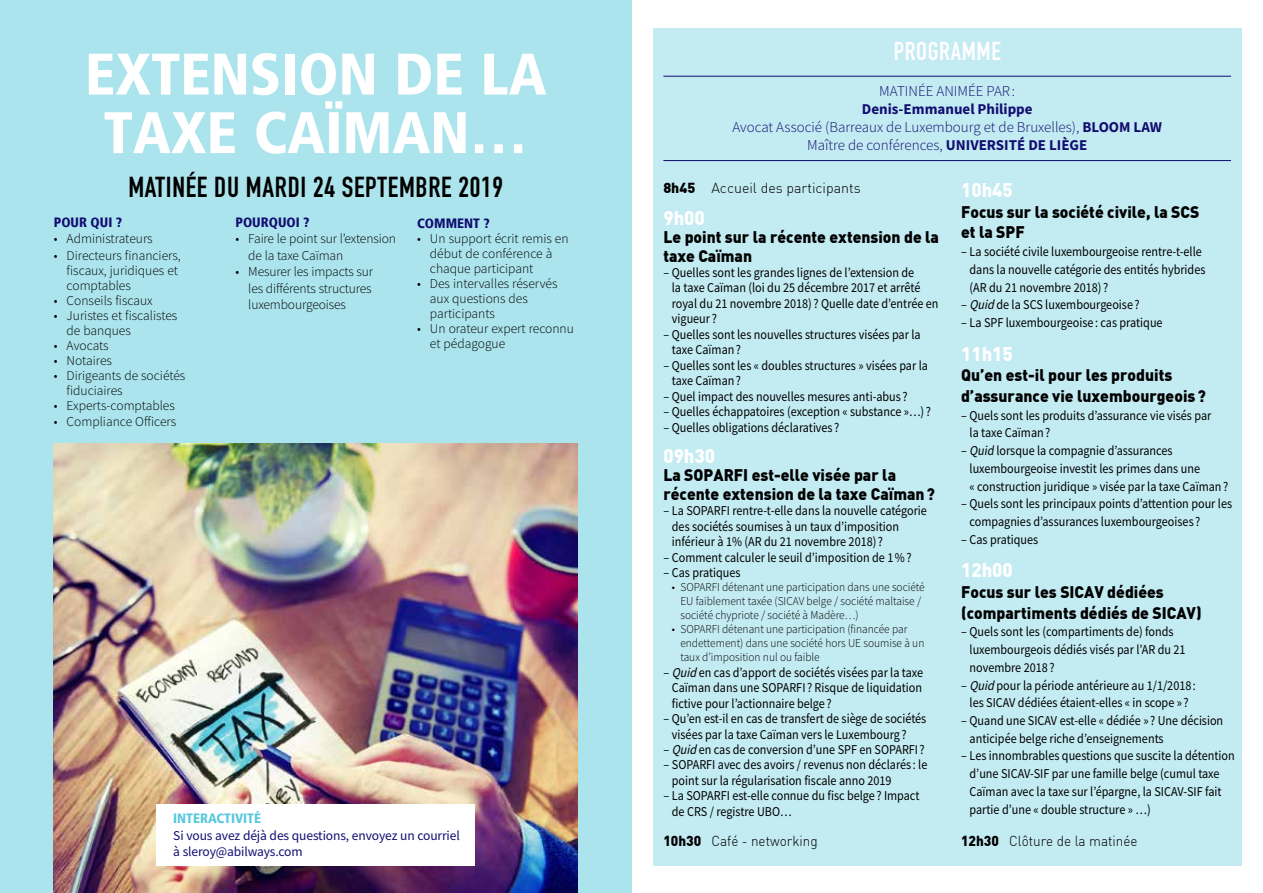
<style>
.page{position:relative;width:1263px;height:893px;background:#fff}
.page>*{position:absolute;margin:0;border:0;box-sizing:border-box;transform-origin:0 0}
.t1{font:900 condensed 58.5px/58.5px "Frutiger 77";color:#fff;text-align:center}
.t2{font:28.5px "DIN Engschrift Std";letter-spacing:.025em;color:#000}
.t3{font:25.5px "DIN Engschrift Std";letter-spacing:.025em;color:#fff}
.t4{font:900 19.5px "DIN";color:#fff;scale:.95 1}
.t5{font:900 16.5px/20.7px "DIN";color:#000;scale:.95 1}
.t6{font:300 15px/18px "Source Sans Pro";color:#120d71;text-align:center}
.t7{font:300 14.25px "DIN";color:#000;scale:.95 1}
.t8{font:300 14.25px "DIN";color:#000}
.t9{font:13.5px/17.7px "Source Sans Pro";color:#000;scale:.9 1}
.t10{font:300 13.5px/15px "Source Sans Pro";color:#000}
.t11{font:13.5px/16.5px "Source Sans Pro";letter-spacing:-.01em;color:#120d71}
.t12{font:900 condensed 13.5px "Frutiger 77";color:#120d71}
.t13{font:900 condensed 13.5px "Frutiger 77";color:#56c9dc}
.t14{font:300 12px/14px "Source Sans Pro";color:#000;scale:.95 1}
.s1{font-weight:700}
.s2{font-weight:900}
.s3{font-style:italic}
</style>
<div class="page">
<div style="left:0;top:0;width:631px;height:893px;background:#abe4ed"></div>
<img style="left:54px;top:443px;width:524px;height:450px">
<div style="left:653px;top:28px;width:589px;height:837px;background:#c3ebf2"></div>
<div style="left:156px;top:804px;width:319px;height:61px;background:#fff"></div>
<hr style="left:663px;top:76px;width:568px;height:1px;background:#120d71">
<hr style="left:663px;top:160px;width:568px;height:1px;background:#120d71">
<h1 class="t1" style="left:85px;top:45px;width:463px">EXTENSION DE LA<br>TAXE CAÏMAN…</h1>
<h2 class="t2" style="left:128px;top:170px;width:376px">MATINÉE DU MARDI 24 SEPTEMBRE 2019</h2>
<p class="t12" style="left:54px;top:214px;width:70px">POUR QUI ?</p>
<p class="t10" style="left:54px;top:232px;width:100px">• Administrateurs</p>
<p class="t10" style="left:67px;top:248px;width:116px;text-indent:-13px">• Directeurs financiers, fiscaux, juridiques et comptables</p>
<p class="t10" style="left:54px;top:293px;width:100px">• Conseils fiscaux</p>
<p class="t10" style="left:67px;top:308px;width:112px;text-indent:-13px">• Juristes et fiscalistes de banques</p>
<p class="t10" style="left:54px;top:338px;width:56px">• Avocats</p>
<p class="t10" style="left:54px;top:353px;width:60px">• Notaires</p>
<p class="t10" style="left:67px;top:368px;width:120px;text-indent:-13px">• Dirigeants de sociétés fiduciaires</p>
<p class="t10" style="left:54px;top:398px;width:122px">• Experts-comptables</p>
<p class="t10" style="left:54px;top:414px;width:124px">• Compliance Officers</p>
<p class="t12" style="left:236px;top:214px;width:76px">POURQUOI ?</p>
<p class="t10" style="left:248px;top:231px;width:149px;line-height:16.5px;text-indent:-13px">• Faire le point sur l’extension de la taxe Caïman</p>
<p class="t10" style="left:248px;top:264px;width:126px;line-height:16.5px;text-align:justify;text-indent:-13px">• Mesurer les impacts sur les différents structures luxembourgeoises</p>
<p class="t12" style="left:417px;top:215px;width:74px">COMMENT ?</p>
<p class="t10" style="left:430px;top:231px;width:140px;text-indent:-13px">• Un support écrit remis en début de conférence à chaque participant</p>
<p class="t10" style="left:430px;top:276px;width:129px;text-indent:-13px">• Des intervalles réservés aux questions des participants</p>
<p class="t10" style="left:430px;top:321px;width:145px;text-indent:-13px">• Un orateur expert reconnu et pédagogue</p>
<p class="t13" style="left:173px;top:810px;width:89px">INTERACTIVITÉ</p>
<p class="t11" style="left:173px;top:827px;width:288px">Si vous avez déjà des questions, envoyez un courriel à sleroy@abilways.com</p>
<h3 class="t3" style="left:894px;top:36px;width:109px">PROGRAMME</h3>
<p class="t6" style="left:879px;top:82px;width:138px">MATINÉE ANIMÉE PAR:</p>
<p class="t6" style="left:732px;top:100px;width:431px"><span class="s1">Denis-Emmanuel Philippe<br></span>Avocat Associé (Barreaux de Luxembourg et de Bruxelles), <span class="s1">BLOOM LAW<br></span>Maître de conférences, <span class="s1">UNIVERSITÉ DE LIÈGE</span></p>
<p class="t8" style="left:663px;top:179px;width:199px"><span class="s2">8h45</span> Accueil des participants</p>
<h3 class="t4" style="left:663px;top:204px;width:45px">9h00</h3>
<p class="t5" style="left:663px;top:227px;width:292px;line-height:18.5px">Le point sur la récente extension de la taxe Caïman</p>
<p class="t9" style="left:672px;top:265px;width:298px;line-height:15.5px;text-indent:-9px">– Quelles sont les grandes lignes de l’extension de<br>la taxe Caïman (loi du 25 décembre 2017 et arrêté royal du 21 novembre 2018) ? Quelle date d’entrée en vigueur ?</p>
<p class="t9" style="left:672px;top:327px;width:278px;line-height:15.5px;text-indent:-9px">– Quelles sont les nouvelles structures visées par la taxe Caïman?</p>
<p class="t9" style="left:672px;top:358px;width:286px;line-height:15.5px;text-indent:-9px">– Quelles sont les « doubles structures » visées par la taxe Caïman?</p>
<p class="t9" style="left:663px;top:387px;width:273px">– Quel impact des nouvelles mesures anti-abus ?</p>
<p class="t9" style="left:663px;top:403px;width:299px">– Quelles échappatoires (exception « substance »…) ?</p>
<p class="t9" style="left:663px;top:418px;width:197px">– Quelles obligations déclaratives ?</p>
<h3 class="t4" style="left:663px;top:443px;width:56px">09h30</h3>
<p class="t5" style="left:663px;top:465px;width:287px;line-height:18.5px">La SOPARFI est-elle visée par la récente extension de la taxe Caïman?</p>
<p class="t9" style="left:672px;top:503px;width:285px;line-height:15.5px;text-indent:-9px">– La SOPARFI rentre-t-elle dans la nouvelle catégorie des sociétés soumises à un taux d’imposition inférieur à 1% (AR du 21 novembre 2018) ?</p>
<p class="t9" style="left:663px;top:548px;width:277px">– Comment calculer le seuil d’imposition de 1%?</p>
<p class="t9" style="left:663px;top:564px;width:87px">– Cas pratiques</p>
<p class="t14" style="left:680px;top:580px;width:259px;text-indent:-9px">• SOPARFI détenant une participation dans une société<br>EU faiblement taxée (SICAV belge / société maltaise / société chypriote / société à Madère…)</p>
<p class="t14" style="left:680px;top:622px;width:258px;text-indent:-9px">• SOPARFI détenant une participation (financée par endettement) dans une société hors UE soumise à un taux d’imposition nul ou faible</p>
<p class="t9" style="left:672px;top:664px;width:281px;line-height:15.5px;text-align:justify;text-indent:-9px">– <span class="s3">Quid</span> en cas d’apport de sociétés visées par la taxe Caïman dans une SOPARFI ? Risque de liquidation fictive pour l’actionnaire belge ?</p>
<p class="t9" style="left:672px;top:711px;width:284px;line-height:15.5px;text-indent:-9px">– Qu’en est-il en cas de transfert de siège de sociétés visées par la taxe Caïman vers le Luxembourg?</p>
<p class="t9" style="left:663px;top:741px;width:292px">– <span class="s3">Quid</span> en cas de conversion d’une SPF en SOPARFI ?</p>
<p class="t9" style="left:672px;top:757px;width:285px;line-height:15.5px;text-indent:-9px">– SOPARFI avec des avoirs / revenus non déclarés : le point sur la régularisation fiscale anno 2019</p>
<p class="t9" style="left:672px;top:788px;width:277px;line-height:15.5px;text-indent:-9px">– La SOPARFI est-elle connue du fisc belge ? Impact de CRS / registre UBO…</p>
<p class="t7" style="left:663px;top:832px;width:164px"><span class="s2">10h30</span> Café - networking</p>
<h3 class="t4" style="left:961px;top:177px;width:56px">10h45</h3>
<p class="t5" style="left:961px;top:200px;width:252px">Focus sur la société civile, la SCS et la SPF</p>
<p class="t9" style="left:969px;top:243px;width:264px;text-indent:-9px">– La société civile luxembourgeoise rentre-t-elle dans la nouvelle catégorie des entités hybrides (AR du 21 novembre 2018) ?</p>
<p class="t9" style="left:961px;top:296px;width:200px">– <span class="s3">Quid</span> de la SCS luxembourgeoise ?</p>
<p class="t9" style="left:961px;top:314px;width:225px">– La SPF luxembourgeoise : cas pratique</p>
<h3 class="t4" style="left:961px;top:340px;width:56px">11h15</h3>
<p class="t5" style="left:961px;top:364px;width:259px">Qu’en est-il pour les produits d’assurance vie luxembourgeois?</p>
<p class="t9" style="left:969px;top:406px;width:270px;text-indent:-9px">– Quels sont les produits d’assurance vie visés par la taxe Caïman?</p>
<p class="t9" style="left:969px;top:442px;width:289px;text-indent:-9px">– Quid lorsque la compagnie d’assurances luxembourgeoise investit les primes dans une<br>« construction juridique » visée par la taxe Caïman?</p>
<p class="t9" style="left:969px;top:495px;width:293px;text-indent:-9px">– Quels sont les principaux points d’attention pour les compagnies d’assurances luxembourgeoises ?</p>
<p class="t9" style="left:961px;top:530px;width:87px">– Cas pratiques</p>
<h3 class="t4" style="left:961px;top:557px;width:56px">12h00</h3>
<p class="t5" style="left:961px;top:581px;width:255px">Focus sur les SICAV dédiées (compartiments dédiés de SICAV)</p>
<p class="t9" style="left:969px;top:623px;width:242px;text-indent:-9px">– Quels sont les (compartiments de) fonds luxembourgeois dédiés visés par l’AR du 21 novembre 2018 ?</p>
<p class="t9" style="left:961px;top:676px;width:263px;text-align:center">– <span class="s3">Quid</span> pour la période antérieure au 1/1/2018 : les SICAV dédiées étaient-elles « in scope » ?</p>
<p class="t9" style="left:969px;top:712px;width:283px;text-indent:-9px">– Quand une SICAV est-elle « dédiée » ? Une décision anticipée belge riche d’enseignements</p>
<p class="t9" style="left:969px;top:747px;width:296px;text-indent:-9px">– Les innombrables questions que suscite la détention d’une SICAV-SIF par une famille belge (cumul taxe Caïman avec la taxe sur l’épargne, la SICAV-SIF fait partie d’une « double structure » …)</p>
<p class="t7" style="left:961px;top:832px;width:187px"><span class="s2">12h30</span> Clôture de la matinée</p>
</div>
